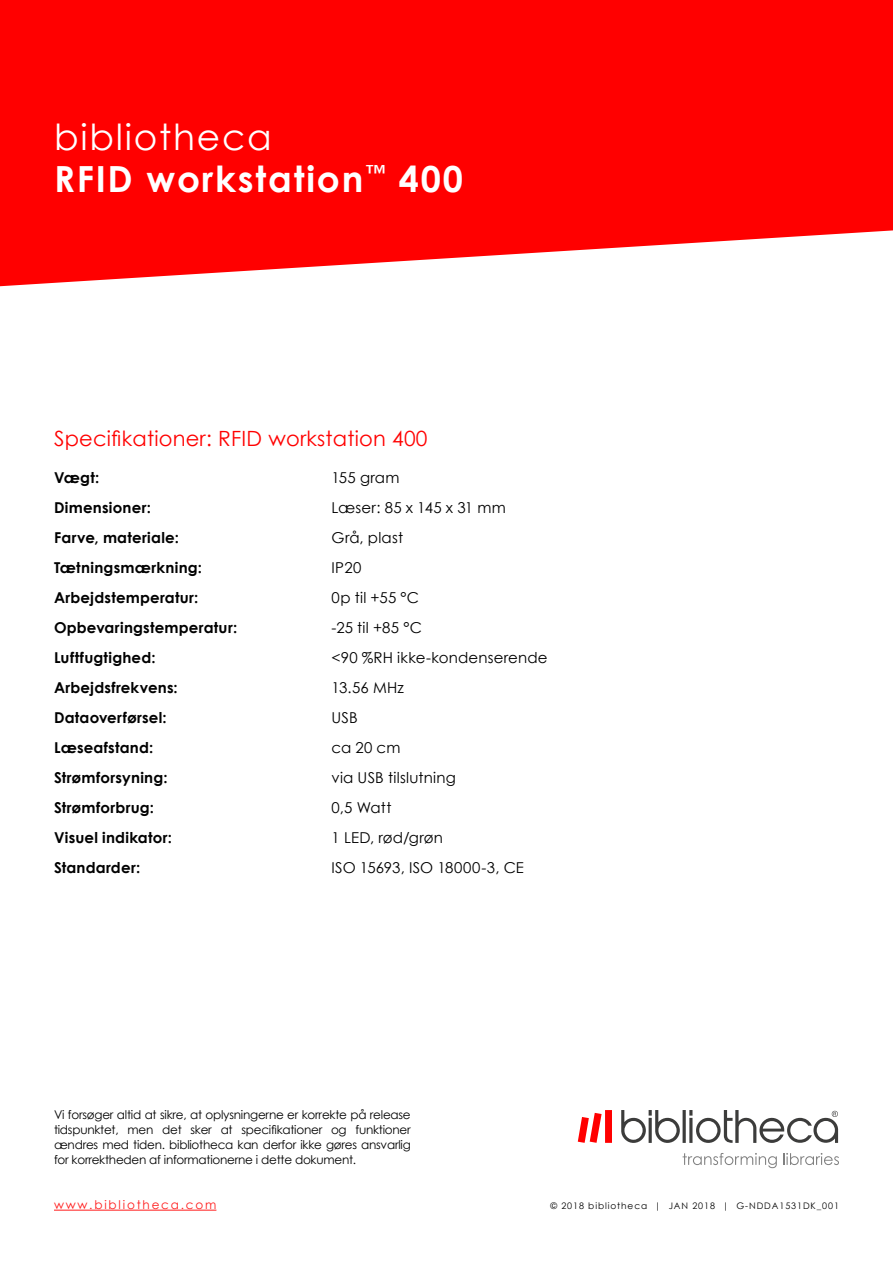
<style>
.page{position:relative;width:893px;height:1263px;background:#fff}
.page>*{position:absolute;margin:0;border:0;box-sizing:border-box;transform-origin:0 0}
.t1{font:700 36px/42px "Century Gothic";letter-spacing:.05em;color:#fff}
.t2{font:21px "Century Gothic";letter-spacing:.01em;color:#f00}
.t3{font:700 15px "Century Gothic";letter-spacing:.015em;color:#000}
.t4{font:15px "Century Gothic";letter-spacing:.015em;color:#000}
.t5{font:12px/15px "Century Gothic";letter-spacing:-.02em;color:#000;text-align:justify}
.t6{font:12px "Century Gothic";letter-spacing:.15em;color:#ff1a1a}
.t7{font:9px "Century Gothic";letter-spacing:.1em;color:#000}
.s1{font-weight:400}
</style>
<div class="page">
<svg style="left:0;top:0;width:893px;height:286px;background:#ff1818"></svg>
<svg style="left:683px;top:1153px;width:94px;height:15px"></svg>
<svg style="left:783px;top:1153px;width:56px;height:12px"></svg>
<svg style="left:621px;top:1110px;width:59px;height:33px"></svg>
<hr style="left:683px;top:1110px;width:3px;height:33px;background:#3c3c3b">
<svg style="left:689px;top:1110px;width:149px;height:33px"></svg>
<svg style="left:578px;top:1110px;width:34px;height:33px"></svg>
<hr style="left:54px;top:1210px;width:162px;height:1px;background:#ff1a1a">
<h1 class="t1" style="left:54px;top:115px;width:410px"><span class="s1">bibliotheca<br></span>RFID workstation<sup>™</sup> 400</h1>
<h2 class="t2" style="left:54px;top:424px;width:375px">Specifikationer: RFID workstation 400</h2>
<p class="t3" style="left:54px;top:466px;width:47px">Vægt:</p>
<p class="t4" style="left:332px;top:467px;width:69px">155 gram</p>
<p class="t3" style="left:54px;top:496px;width:98px">Dimensioner:</p>
<p class="t4" style="left:332px;top:497px;width:176px">Læser: 85 x 145 x 31 mm</p>
<p class="t3" style="left:54px;top:526px;width:126px">Farve, materiale:</p>
<p class="t4" style="left:332px;top:527px;width:73px">Grå, plast</p>
<p class="t3" style="left:54px;top:556px;width:150px">Tætningsmærkning:</p>
<p class="t4" style="left:332px;top:557px;width:31px">IP20</p>
<p class="t3" style="left:54px;top:586px;width:146px">Arbejdstemperatur:</p>
<p class="t4" style="left:332px;top:587px;width:89px">0p til +55 °C</p>
<p class="t3" style="left:54px;top:616px;width:185px">Opbevaringstemperatur:</p>
<p class="t4" style="left:332px;top:617px;width:92px">-25 til +85 °C</p>
<p class="t3" style="left:54px;top:646px;width:103px">Luftfugtighed:</p>
<p class="t4" style="left:332px;top:647px;width:217px">&lt;90 %RH ikke-kondenserende</p>
<p class="t3" style="left:54px;top:676px;width:125px">Arbejdsfrekvens:</p>
<p class="t4" style="left:332px;top:677px;width:74px">13.56 MHz</p>
<p class="t3" style="left:54px;top:706px;width:114px">Dataoverførsel:</p>
<p class="t4" style="left:332px;top:707px;width:28px">USB</p>
<p class="t3" style="left:54px;top:736px;width:101px">Læseafstand:</p>
<p class="t4" style="left:332px;top:737px;width:70px">ca 20 cm</p>
<p class="t3" style="left:54px;top:766px;width:115px">Strømforsyning:</p>
<p class="t4" style="left:332px;top:767px;width:126px">via USB tilslutning</p>
<p class="t3" style="left:54px;top:796px;width:102px">Strømforbrug:</p>
<p class="t4" style="left:332px;top:797px;width:61px">0,5 Watt</p>
<p class="t3" style="left:54px;top:826px;width:119px">Visuel indikator:</p>
<p class="t4" style="left:332px;top:827px;width:113px">1 LED, rød/grøn</p>
<p class="t3" style="left:54px;top:856px;width:88px">Standarder:</p>
<p class="t4" style="left:332px;top:857px;width:194px">ISO 15693, ISO 18000-3, CE</p>
<p class="t5" style="left:54px;top:1107px;width:358px">Vi forsøger altid at sikre, at oplysningerne er korrekte på release tidspunktet, men det sker at specifikationer og funktioner ændres med tiden. bibliotheca kan derfor ikke gøres ansvarlig for korrektheden af informationerne i dette dokument.</p>
<p class="t6" style="left:54px;top:1196px;width:164px">www.bibliotheca.com</p>
<p class="t7" style="left:550px;top:1199px;width:290px">© 2018 bibliotheca | JAN 2018 | G-NDDA1531DK_001</p>
</div>
